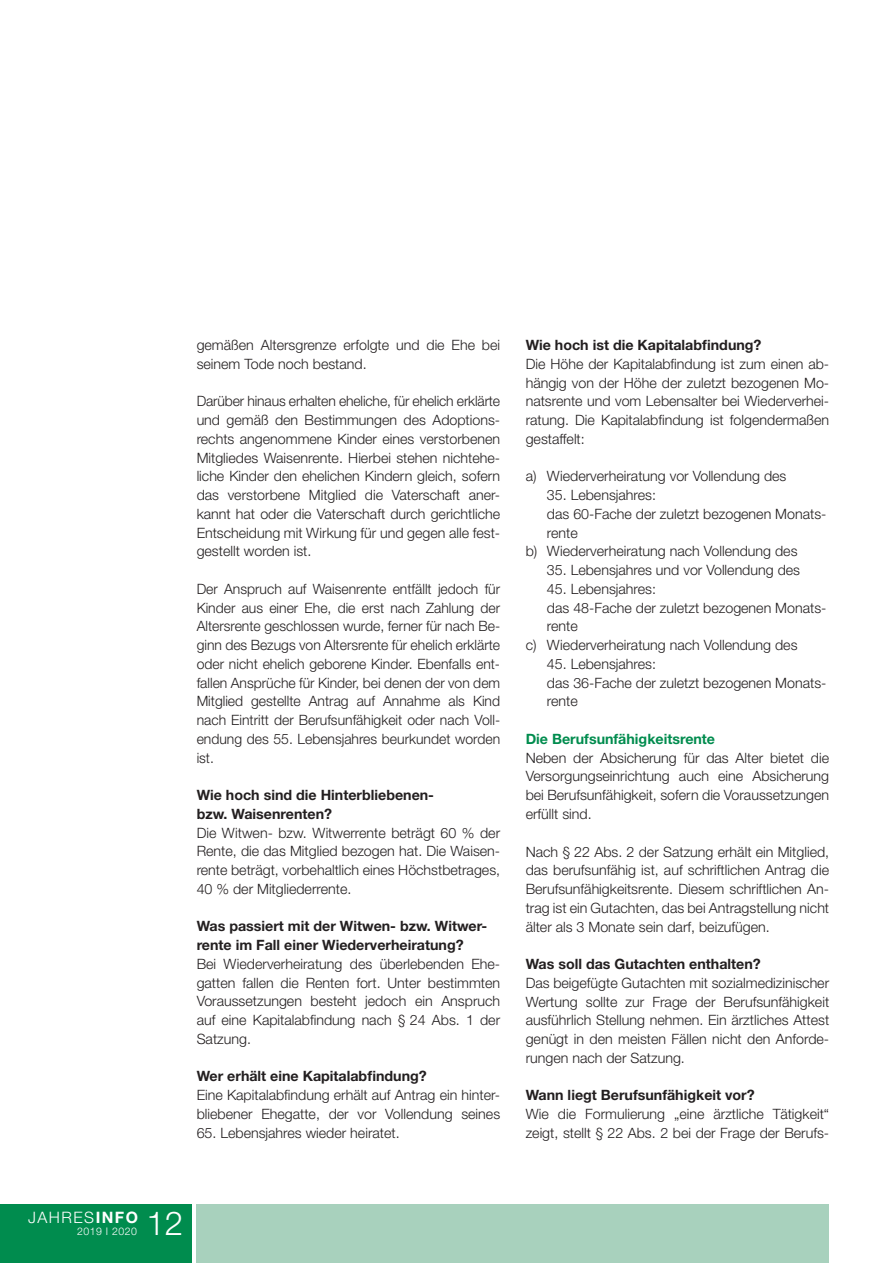
<style>
.page{position:relative;width:893px;height:1263px;background:#fff}
.page>*{position:absolute;margin:0;border:0;box-sizing:border-box;transform-origin:0 0}
.t1{font:300 33px "Helvetica Neue LT Std";color:#fff}
.t2{font:300 15.75px "Helvetica Neue LT Std";letter-spacing:.095em;color:#fff}
.t3{font:300 14.25px/18.8px "Helvetica Neue LT Std";color:#231f20}
.t4{font:700 14.25px/18.8px "Helvetica Neue LT Std";color:#231f20}
.t5{font:700 14.25px "Helvetica Neue LT Std";color:#008c4e}
.t6{font:300 10.5px "Helvetica Neue LT Std";letter-spacing:.05em;color:#fff}
.s1{font-weight:700}
</style>
<div class="page">
<div style="left:0;top:1204px;width:191px;height:59px;background:#008c4e"></div>
<div style="left:197px;top:1204px;width:632px;height:59px;background:#a8d1bd"></div>
<p class="t3" style="left:197px;top:335px;width:305px">gemäßen Altersgrenze erfolgte und die Ehe bei seinem Tode noch bestand.</p>
<p class="t3" style="left:197px;top:392px;width:305px">Darüber hinaus erhalten eheliche, für ehelich erklärte und gemäß den Bestimmungen des Adoptions&shy;rechts angenommene Kinder eines verstorbenen Mitgliedes Waisenrente. Hierbei stehen nichtehe&shy;liche Kinder den ehelichen Kindern gleich, sofern das verstorbene Mitglied die Vaterschaft aner&shy;kannt hat oder die Vaterschaft durch gerichtliche Entscheidung mit Wirkung für und gegen alle fest&shy;gestellt worden ist.</p>
<p class="t3" style="left:197px;top:579px;width:305px">Der Anspruch auf Waisenrente entfällt jedoch für Kinder aus einer Ehe, die erst nach Zahlung der Altersrente geschlossen wurde, ferner für nach Be&shy;ginn des Bezugs von Altersrente für ehelich erklärte oder nicht ehelich geborene Kinder. Ebenfalls ent&shy;fallen Ansprüche für Kinder, bei denen der von dem Mitglied gestellte Antrag auf Annahme als Kind nach Eintritt der Berufsunfähigkeit oder nach Voll&shy;endung des 55. Lebensjahres beurkundet worden ist.</p>
<p class="t4" style="left:197px;top:785px;width:237px">Wie hoch sind die Hinterbliebenen&shy;bzw. Waisenrenten?</p>
<p class="t3" style="left:197px;top:823px;width:305px;text-align:justify">Die Witwen- bzw. Witwerrente beträgt 60 % der Rente, die das Mitglied bezogen hat. Die Waisen&shy;rente beträgt, vorbehaltlich eines Höchstbetrages, 40 % der Mitgliederrente.</p>
<p class="t4" style="left:197px;top:917px;width:292px">Was passiert mit der Witwen- bzw. Witwer&shy;rente im Fall einer Wiederverheiratung?</p>
<p class="t3" style="left:197px;top:954px;width:305px;text-align:justify">Bei Wiederverheiratung des überlebenden Ehe&shy;gatten fallen die Renten fort. Unter bestimmten Voraussetzungen besteht jedoch ein Anspruch auf eine Kapitalabfindung nach § 24 Abs. 1 der Satzung.</p>
<p class="t4" style="left:197px;top:1067px;width:232px">Wer erhält eine Kapitalabfindung?</p>
<p class="t3" style="left:197px;top:1085px;width:305px">Eine Kapitalabfindung erhält auf Antrag ein hinter&shy;bliebener Ehegatte, der vor Vollendung seines</p>
<p class="t3" style="left:197px;top:1123px;width:205px">65. Lebensjahres wieder heiratet.</p>
<p class="t4" style="left:526px;top:335px;width:237px">Wie hoch ist die Kapitalabfindung?</p>
<p class="t3" style="left:526px;top:354px;width:305px;text-align:justify">Die Höhe der Kapitalabfindung ist zum einen ab&shy;hängig von der Höhe der zuletzt bezogenen Mo&shy;natsrente und vom Lebensalter bei Wiederverhei&shy;ratung. Die Kapitalabfindung ist folgendermaßen gestaffelt:</p>
<p class="t3" style="left:526px;top:467px;width:262px">a) Wiederverheiratung vor Vollendung des</p>
<p class="t3" style="left:547px;top:485px;width:111px">35. Lebensjahres:</p>
<p class="t3" style="left:547px;top:504px;width:281px">das 60-Fache der zuletzt bezogenen Monats-</p>
<p class="t3" style="left:547px;top:523px;width:32px">rente</p>
<p class="t3" style="left:526px;top:542px;width:273px">b) Wiederverheiratung nach Vollendung des</p>
<p class="t3" style="left:547px;top:560px;width:255px">35. Lebensjahres und vor Vollendung des</p>
<p class="t3" style="left:547px;top:579px;width:111px">45. Lebensjahres:</p>
<p class="t3" style="left:547px;top:598px;width:281px">das 48-Fache der zuletzt bezogenen Monats-</p>
<p class="t3" style="left:547px;top:617px;width:32px">rente</p>
<p class="t3" style="left:526px;top:635px;width:273px">c) Wiederverheiratung nach Vollendung des</p>
<p class="t3" style="left:547px;top:654px;width:281px">45. Lebensjahres:<br>das 36-Fache der zuletzt bezogenen Monats&shy;rente</p>
<p class="t5" style="left:526px;top:730px;width:191px">Die Berufsunfähigkeitsrente</p>
<p class="t3" style="left:526px;top:748px;width:305px;text-align:justify">Neben der Absicherung für das Alter bietet die Versorgungseinrichtung auch eine Absicherung bei Berufsunfähigkeit, sofern die Voraussetzungen erfüllt sind.</p>
<p class="t3" style="left:526px;top:842px;width:305px;text-align:justify">Nach § 22 Abs. 2 der Satzung erhält ein Mitglied, das berufsunfähig ist, auf schriftlichen Antrag die Berufsunfähigkeitsrente. Diesem schriftlichen An&shy;trag ist ein Gutachten, das bei Antragstellung nicht älter als 3 Monate sein darf, beizufügen.</p>
<p class="t4" style="left:526px;top:954px;width:237px">Was soll das Gutachten enthalten?</p>
<p class="t3" style="left:526px;top:973px;width:305px;text-align:justify">Das beigefügte Gutachten mit sozialmedizinischer Wertung sollte zur Frage der Berufsunfähigkeit ausführlich Stellung nehmen. Ein ärztliches Attest genügt in den meisten Fällen nicht den Anforde&shy;rungen nach der Satzung.</p>
<p class="t4" style="left:526px;top:1085px;width:231px">Wann liegt Berufsunfähigkeit vor?</p>
<p class="t3" style="left:526px;top:1104px;width:305px">Wie die Formulierung „eine ärztliche Tätigkeit“ zeigt, stellt § 22 Abs. 2 bei der Frage der Berufs-</p>
<p class="t2" style="left:28px;top:1208px;width:112px">JAHRES<span class="s1">INFO</span></p>
<p class="t6" style="left:77px;top:1225px;width:62px">2019 I 2020</p>
<h1 class="t1" style="left:146px;top:1203px;width:38px">12</h1>
</div>
